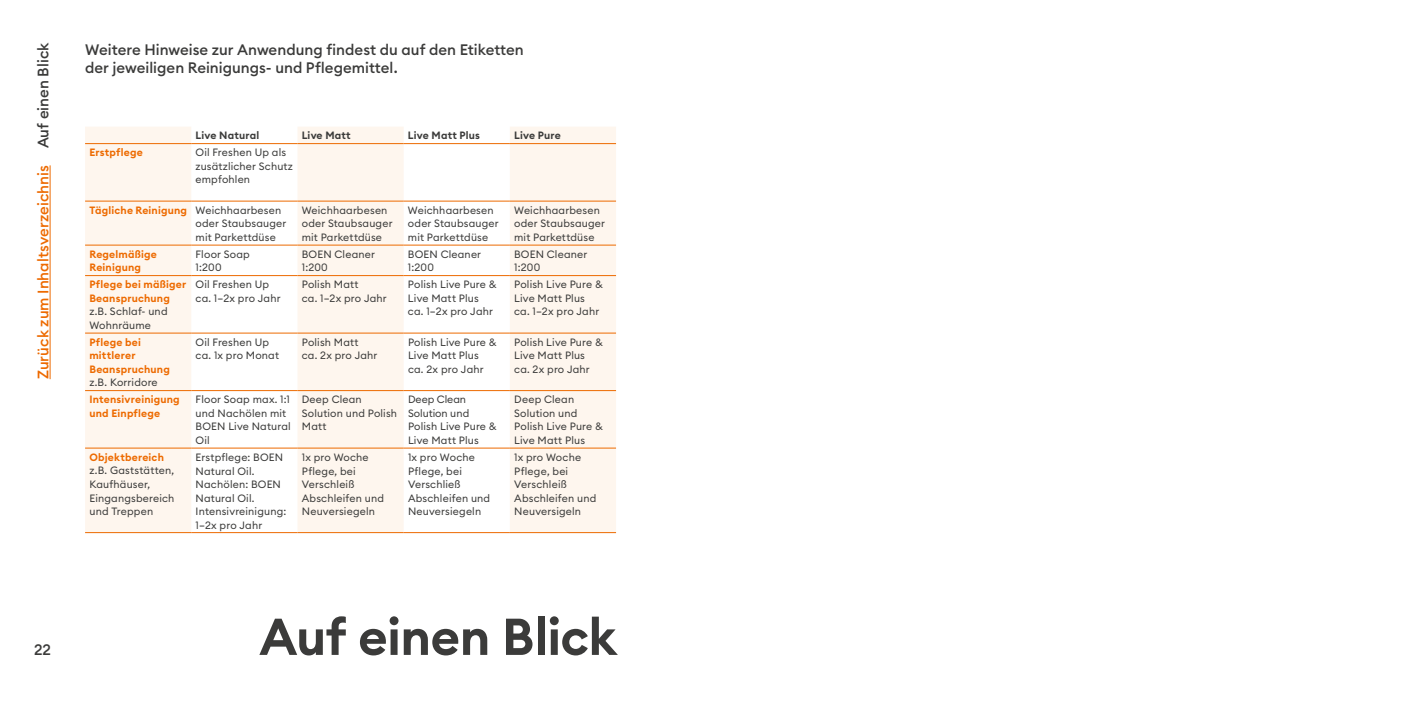
<style>
.page{position:relative;width:1404px;height:702px;background:#fff}
.page>*{position:absolute;margin:0;border:0;box-sizing:border-box;transform-origin:0 0}
.t1{font:600 51px "BOEN Euclid";letter-spacing:-.01em;color:#3b3b3a}
.t2{font:500 15px/18px "BOEN Euclid";color:#3b3b3a}
.t3{font:500 15px "BOEN Euclid";color:#ed6a00}
.t4{font:10.5px/13.5px "BOEN Euclid";letter-spacing:.015em;color:#3b3b3a}
.t5{font:600 10.5px/13.5px "BOEN Euclid";letter-spacing:.015em;color:#ed6a00}
.t6{font:600 10.5px "BOEN Euclid";letter-spacing:.015em;color:#3b3b3a}
.s1{font-weight:600;color:#ed6a00}
</style>
<div class="page">
<svg style="left:85px;top:127px;width:531px;height:405px;fill:#fef6ee"></svg>
<hr style="left:85px;top:143px;width:106px;height:1px;background:#ed6a00">
<hr style="left:191px;top:143px;width:106px;height:1px;background:#ed6a00">
<hr style="left:297px;top:143px;width:106px;height:1px;background:#ed6a00">
<hr style="left:510px;top:143px;width:106px;height:1px;background:#ed6a00">
<hr style="left:85px;top:201px;width:106px;height:1px;background:#ed6a00">
<hr style="left:191px;top:201px;width:106px;height:1px;background:#ed6a00">
<hr style="left:297px;top:201px;width:106px;height:1px;background:#ed6a00">
<hr style="left:510px;top:201px;width:106px;height:1px;background:#ed6a00">
<hr style="left:85px;top:245px;width:106px;height:1px;background:#ed6a00">
<hr style="left:191px;top:245px;width:106px;height:1px;background:#ed6a00">
<hr style="left:297px;top:245px;width:106px;height:1px;background:#ed6a00">
<hr style="left:510px;top:245px;width:106px;height:1px;background:#ed6a00">
<hr style="left:85px;top:275px;width:106px;height:1px;background:#ed6a00">
<hr style="left:191px;top:275px;width:106px;height:1px;background:#ed6a00">
<hr style="left:297px;top:275px;width:106px;height:1px;background:#ed6a00">
<hr style="left:510px;top:275px;width:106px;height:1px;background:#ed6a00">
<hr style="left:191px;top:333px;width:106px;height:1px;background:#ed6a00">
<hr style="left:297px;top:333px;width:106px;height:1px;background:#ed6a00">
<hr style="left:510px;top:333px;width:106px;height:1px;background:#ed6a00">
<hr style="left:191px;top:390px;width:106px;height:1px;background:#ed6a00">
<hr style="left:297px;top:390px;width:106px;height:1px;background:#ed6a00">
<hr style="left:510px;top:390px;width:106px;height:1px;background:#ed6a00">
<hr style="left:191px;top:448px;width:106px;height:1px;background:#ed6a00">
<hr style="left:297px;top:448px;width:106px;height:1px;background:#ed6a00">
<hr style="left:510px;top:448px;width:106px;height:1px;background:#ed6a00">
<hr style="left:191px;top:532px;width:106px;height:1px;background:#ed6a00">
<hr style="left:297px;top:532px;width:106px;height:1px;background:#ed6a00">
<hr style="left:510px;top:532px;width:106px;height:1px;background:#ed6a00">
<hr style="left:85px;top:333px;width:106px;height:1px;background:#ed6a00">
<hr style="left:85px;top:390px;width:106px;height:1px;background:#ed6a00">
<hr style="left:85px;top:448px;width:106px;height:1px;background:#ed6a00">
<hr style="left:85px;top:532px;width:106px;height:1px;background:#ed6a00">
<hr style="left:403px;top:143px;width:107px;height:1px;background:#ed6a00">
<hr style="left:403px;top:201px;width:107px;height:1px;background:#ed6a00">
<hr style="left:403px;top:245px;width:107px;height:1px;background:#ed6a00">
<hr style="left:403px;top:275px;width:107px;height:1px;background:#ed6a00">
<hr style="left:403px;top:333px;width:107px;height:1px;background:#ed6a00">
<hr style="left:403px;top:390px;width:107px;height:1px;background:#ed6a00">
<hr style="left:403px;top:448px;width:107px;height:1px;background:#ed6a00">
<hr style="left:403px;top:532px;width:107px;height:1px;background:#ed6a00">
<hr style="left:50px;top:165px;width:1px;height:214px;background:#ed6a00">
<h2 class="t2" style="left:34px;top:148px;width:108px;rotate:-90deg">Auf einen Blick</h2>
<h2 class="t3" style="left:34px;top:379px;width:215px;rotate:-90deg">Zurück zum Inhaltsverzeichnis</h2>
<h2 class="t2" style="left:34px;top:640px;width:19px">22</h2>
<h2 class="t2" style="left:85px;top:40px;width:440px">Weitere Hinweise zur Anwendung findest du auf den Etiketten der jeweiligen Reinigungs- und Pflegemittel.</h2>
<p class="t6" style="left:195px;top:129px;width:65px">Live Natural</p>
<p class="t6" style="left:302px;top:129px;width:51px">Live Matt</p>
<p class="t6" style="left:408px;top:129px;width:74px">Live Matt Plus</p>
<p class="t6" style="left:514px;top:129px;width:48px">Live Pure</p>
<p class="t5" style="left:89px;top:146px;width:55px">Erstpflege</p>
<p class="t4" style="left:195px;top:146px;width:99px">Oil Freshen Up als zusätzlicher Schutz empfohlen</p>
<p class="t4" style="left:195px;top:203px;width:92px;text-indent:-106px"><span class="s1">Tägliche Reinigung</span> Weichhaarbesen oder Staubsauger mit Parkettdüse</p>
<p class="t4" style="left:302px;top:203px;width:92px">Weichhaarbesen oder Staubsauger mit Parkettdüse</p>
<p class="t4" style="left:408px;top:203px;width:92px">Weichhaarbesen oder Staubsauger mit Parkettdüse</p>
<p class="t4" style="left:514px;top:203px;width:92px">Weichhaarbesen oder Staubsauger mit Parkettdüse</p>
<p class="t5" style="left:89px;top:247px;width:69px">Regelmäßige<br>Reinigung</p>
<p class="t4" style="left:195px;top:247px;width:56px">Floor Soap<br>1:200</p>
<p class="t4" style="left:302px;top:247px;width:75px">BOEN Cleaner<br>1:200</p>
<p class="t4" style="left:408px;top:247px;width:75px">BOEN Cleaner<br>1:200</p>
<p class="t4" style="left:514px;top:247px;width:75px">BOEN Cleaner<br>1:200</p>
<p class="t5" style="left:89px;top:278px;width:98px">Pflege bei mäßiger<br>Beanspruchung</p>
<p class="t4" style="left:89px;top:305px;width:80px">z.B. Schlaf- und<br>Wohnräume</p>
<p class="t4" style="left:195px;top:278px;width:86px">Oil Freshen Up ca. 1–2x pro Jahr</p>
<p class="t4" style="left:302px;top:278px;width:86px">Polish Matt<br>ca. 1–2x pro Jahr</p>
<p class="t4" style="left:408px;top:278px;width:90px">Polish Live Pure &amp;<br>Live Matt Plus ca. 1–2x pro Jahr</p>
<p class="t4" style="left:514px;top:278px;width:90px">Polish Live Pure &amp;<br>Live Matt Plus ca. 1–2x pro Jahr</p>
<p class="t5" style="left:89px;top:335px;width:82px">Pflege bei mittlerer<br>Beanspruchung</p>
<p class="t4" style="left:89px;top:376px;width:70px">z.B. Korridore</p>
<p class="t4" style="left:196px;top:335px;width:85px">Oil Freshen Up ca. 1x pro Monat</p>
<p class="t4" style="left:302px;top:335px;width:77px">Polish Matt<br>ca. 2x pro Jahr</p>
<p class="t4" style="left:408px;top:335px;width:90px">Polish Live Pure &amp;<br>Live Matt Plus ca. 2x pro Jahr</p>
<p class="t4" style="left:514px;top:335px;width:90px">Polish Live Pure &amp;<br>Live Matt Plus ca. 2x pro Jahr</p>
<p class="t5" style="left:89px;top:393px;width:92px">Intensivreinigung und Einpflege</p>
<p class="t4" style="left:196px;top:393px;width:97px">Floor Soap max. 1:1 und Nachölen mit<br>BOEN Live Natural<br>Oil</p>
<p class="t4" style="left:302px;top:393px;width:97px">Deep Clean<br>Solution und Polish<br>Matt</p>
<p class="t4" style="left:408px;top:393px;width:90px">Deep Clean<br>Solution und<br>Polish Live Pure &amp;<br>Live Matt Plus</p>
<p class="t4" style="left:514px;top:393px;width:90px">Deep Clean<br>Solution und<br>Polish Live Pure &amp;<br>Live Matt Plus</p>
<p class="t5" style="left:89px;top:450px;width:76px">Objektbereich</p>
<p class="t4" style="left:89px;top:464px;width:86px">z.B. Gaststätten,<br>Kaufhäuser,<br>Eingangsbereich und Treppen</p>
<p class="t4" style="left:196px;top:450px;width:92px">Erstpflege: BOEN<br>Natural Oil.<br>Nachölen: BOEN<br>Natural Oil.<br>Intensivreinigung:<br>1–2x pro Jahr</p>
<p class="t4" style="left:302px;top:450px;width:84px">1x pro Woche<br>Pflege, bei<br>Verschleiß<br>Abschleifen und<br>Neuversiegeln</p>
<p class="t4" style="left:408px;top:450px;width:84px">1x pro Woche<br>Pflege, bei<br>Verschließ<br>Abschleifen und<br>Neuversiegeln</p>
<p class="t4" style="left:514px;top:450px;width:84px">1x pro Woche<br>Pflege, bei<br>Verschleiß<br>Abschleifen und<br>Neuversigeln</p>
<h1 class="t1" style="left:259px;top:604px;width:359px">Auf einen Blick</h1>
</div>
